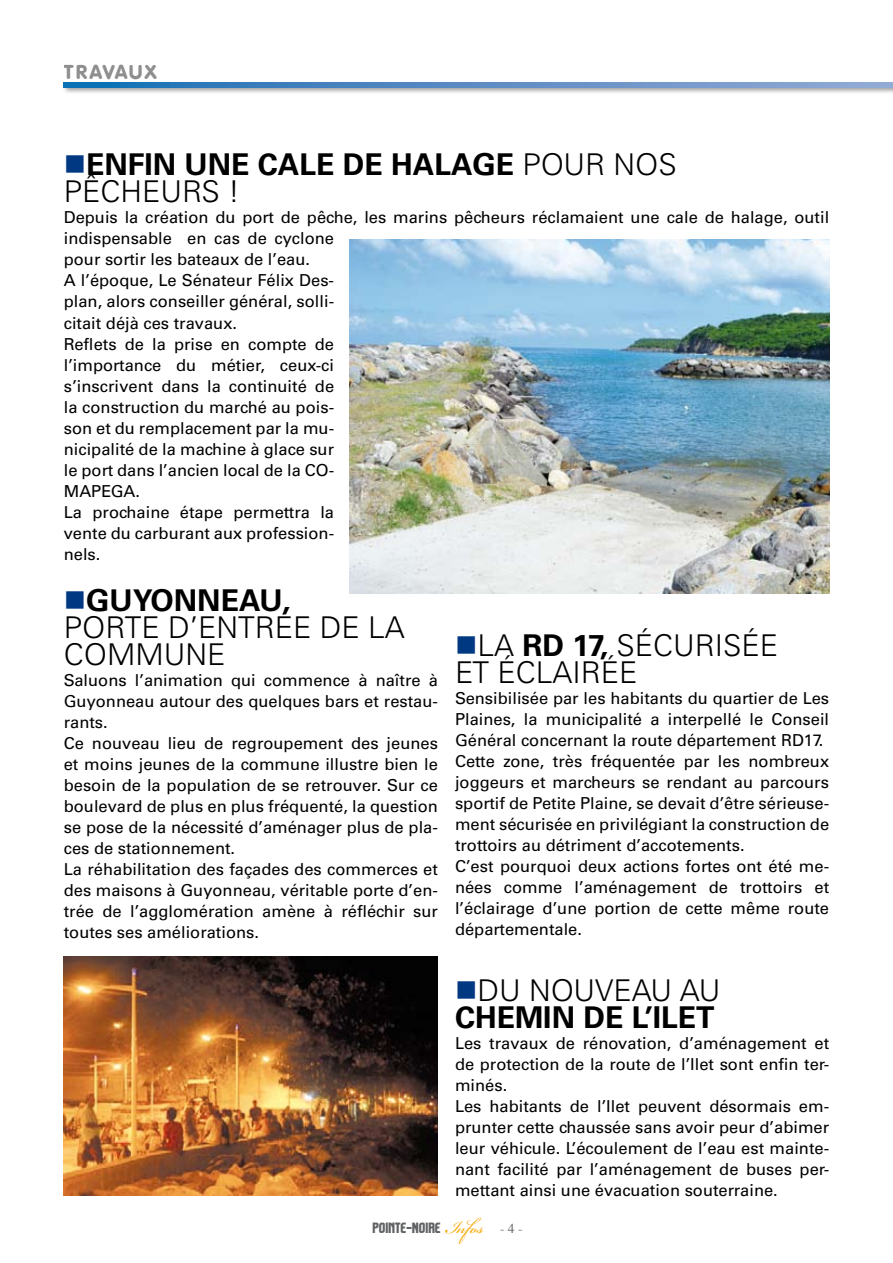
<style>
.page{position:relative;width:893px;height:1263px;background:#fff}
.page>*{position:absolute;margin:0;border:0;box-sizing:border-box;transform-origin:0 0}
.t1{font:300 30px/27px "Univers";color:#000}
.t2{font:700 30px/27px "Univers";color:#000}
.t3{font:16.5px/21px "Univers";color:#000}
.t4{font:13.5px "Komikazoom";color:#616264}
.s1{font-weight:300}
.s2{font-weight:700}
.s3{font-family:"Bickham Script Pro";font-size:27px;color:#f6a600}
.s4{font-family:"Times"}
</style>
<div class="page">
<div style="left:62px;top:81px;width:830px;height:20px;background:#000;opacity:.46"></div>
<svg style="left:64px;top:83px;width:828px;height:4px;background:#578cc3"></svg>
<img style="left:64px;top:957px;width:374px;height:239px">
<img style="left:349px;top:240px;width:480px;height:353px">
<h1 class="t2" style="left:64px;top:152px;width:614px;text-indent:22px">ENFIN UNE CALE DE HALAGE <span class="s1">POUR NOS<br>PÊCHEURS !</span></h1>
<p class="t3" style="left:64px;top:207px;width:767px">Depuis la création du port de pêche, les marins pêcheurs réclamaient une cale de halage, outil indispensable en cas de cyclone<br>pour sortir les bateaux de l’eau.<br>A l’époque, Le Sénateur Félix Des-<br>plan, alors conseiller général, solli-<br>citait déjà ces travaux.<br>Reflets de la prise en compte de<br>l’importance du métier, ceux-ci<br>s’inscrivent dans la continuité de<br>la construction du marché au pois-<br>son et du remplacement par la mu-<br>nicipalité de la machine à glace sur<br>le port dans l’ancien local de la CO-<br>MAPEGA.<br>La prochaine étape permettra la<br>vente du carburant aux profession-<br>nels.</p>
<h1 class="t2" style="left:86px;top:587px;width:206px">GUYONNEAU,</h1>
<h1 class="t1" style="left:64px;top:614px;width:343px">PORTE D’ENTRÉE DE LA<br>COMMUNE</h1>
<p class="t3" style="left:64px;top:670px;width:376px">Saluons l’animation qui commence à naître à Guyonneau autour des quelques bars et restau&shy;rants.<br>Ce nouveau lieu de regroupement des jeunes et moins jeunes de la commune illustre bien le besoin de la population de se retrouver. Sur ce boulevard de plus en plus fréquenté, la question se pose de la nécessité d’aménager plus de pla&shy;ces de stationnement.<br>La réhabilitation des façades des commerces et des maisons à Guyonneau, véritable porte d’en&shy;trée de l’agglomération amène à réfléchir sur toutes ses améliorations.</p>
<h1 class="t1" style="left:455px;top:632px;width:325px;text-indent:22px">LA <span class="s2">RD 17,</span> SÉCURISÉE<br>ET ÉCLAIRÉE</h1>
<p class="t3" style="left:455px;top:687px;width:376px">Sensibilisée par les habitants du quartier de Les Plaines, la municipalité a interpellé le Conseil Général concernant la route département RD17.<br>Cette zone, très fréquentée par les nombreux joggeurs et marcheurs se rendant au parcours sportif de Petite Plaine, se devait d’être sérieuse&shy;ment sécurisée en privilégiant la construction de trottoirs au détriment d’accotements.<br>C’est pourquoi deux actions fortes ont été me&shy;nées comme l’aménagement de trottoirs et l’éclairage d’une portion de cette même route départementale.</p>
<h1 class="t1" style="left:477px;top:977px;width:244px">DU NOUVEAU AU</h1>
<h1 class="t2" style="left:455px;top:1004px;width:261px">CHEMIN DE L’ILET</h1>
<p class="t3" style="left:455px;top:1032px;width:376px">Les travaux de rénovation, d’aménagement et de protection de la route de l’Ilet sont enfin ter&shy;minés.<br>Les habitants de l’Ilet peuvent désormais em&shy;prunter cette chaussée sans avoir peur d’abimer leur véhicule. L’écoulement de l’eau est mainte&shy;nant facilité par l’aménagement de buses per&shy;mettant ainsi une évacuation souterraine.</p>
<p class="t4" style="left:373px;top:1219px;width:151px">POINTE-NOIRE <span class="s3">Infos</span> <span class="s4">- 4 -</span></p>
</div>
